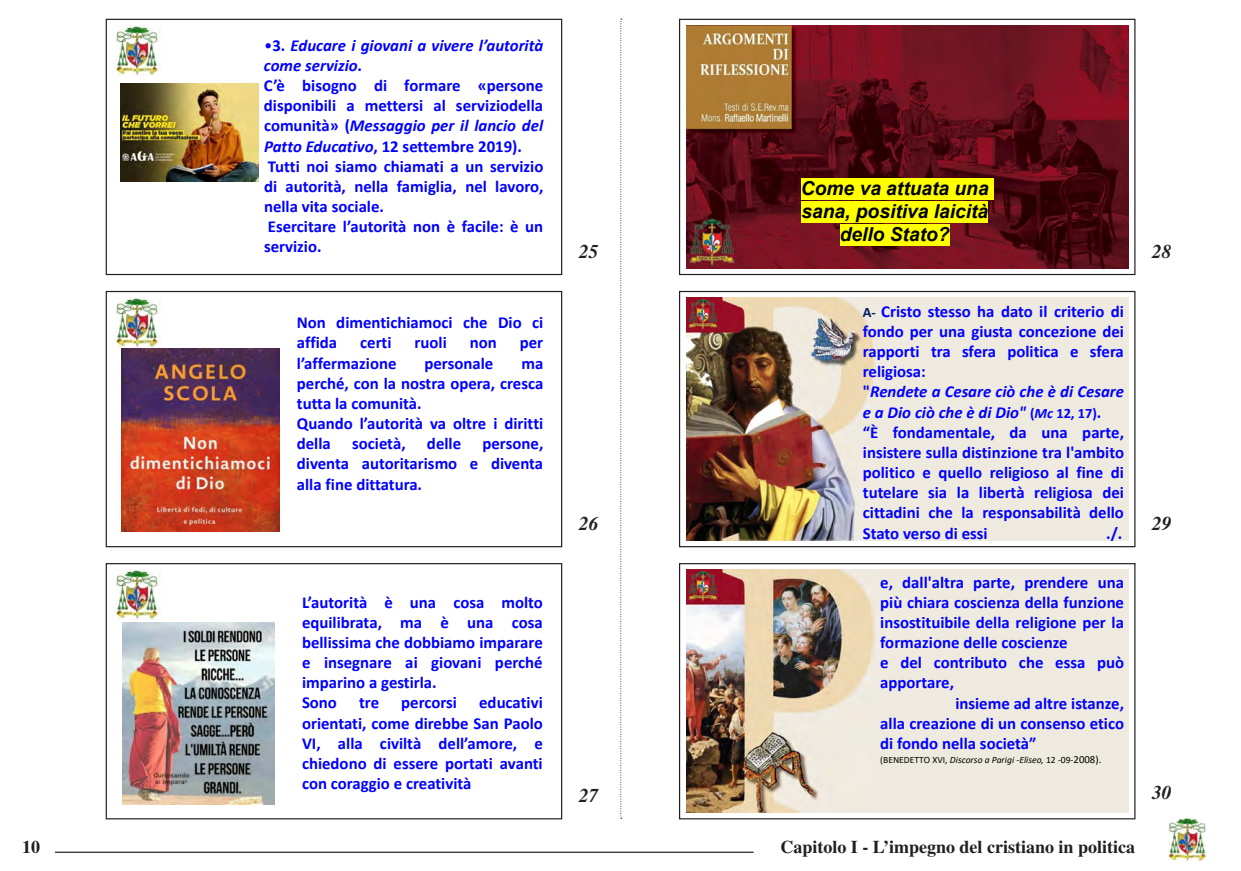
<style>
.page{position:relative;width:1241px;height:871px;background:#fff}
.page>*{position:absolute;margin:0;border:0;box-sizing:border-box;transform-origin:0 0}
.t1{font:italic 700 19.5px "Times LT Std";color:#231f20}
.t2{font:italic 700 19.2px/23.1px "Arial";color:#000;text-align:center}
.t3{font:700 18px "Times LT Std";color:#231f20}
.t4{font:700 16.8px/20.1px "Calibri";color:#00f}
.t5{font:italic 9.6px "Calibri";color:#000}
.s1{font-weight:400}
.s2{font-style:italic}
.s3{font-size:14.4px;color:#002060}
.s4{font-size:14.4px}
.s5{font-style:italic;font-size:14.4px}
.s6{font-style:normal}
.s7{font-style:normal;font-size:10.8px}
</style>
<div class="page">
<img style="left:1168px;top:818px;width:37px;height:43px">
<hr style="left:55px;top:852px;width:698px;height:1px;background:#231f20">
<svg style="left:620px;top:19px;width:2px;height:800px"></svg>
<img style="left:686px;top:570px;width:442px;height:243px">
<div style="left:679px;top:563px;width:456px;height:256px;border:1px solid #231f20"></div>
<img style="left:686px;top:298px;width:442px;height:243px">
<div style="left:679px;top:291px;width:456px;height:256px;border:1px solid #231f20"></div>
<img style="left:686px;top:25px;width:442px;height:243px">
<div style="left:801px;top:178px;width:193px;height:22px;background:#ff0"></div>
<div style="left:801px;top:201px;width:187px;height:22px;background:#ff0"></div>
<div style="left:840px;top:224px;width:109px;height:22px;background:#ff0"></div>
<div style="left:679px;top:19px;width:456px;height:256px;border:1px solid #231f20"></div>
<img style="left:115px;top:570px;width:46px;height:49px">
<img style="left:122px;top:622px;width:153px;height:182px">
<div style="left:106px;top:563px;width:456px;height:256px;border:1px solid #231f20"></div>
<img style="left:115px;top:297px;width:46px;height:50px">
<img style="left:121px;top:349px;width:159px;height:182px">
<div style="left:106px;top:291px;width:456px;height:256px;border:1px solid #231f20"></div>
<img style="left:115px;top:25px;width:46px;height:50px">
<img style="left:121px;top:84px;width:138px;height:98px">
<div style="left:106px;top:19px;width:456px;height:256px;border:1px solid #231f20"></div>
<p class="t4" style="left:264px;top:35px;width:281px"><span class="s1">•</span>3. <span class="s2">Educare i giovani a vivere l’autorità come servizio</span>.<br>C’è bisogno di formare «persone disponibili a mettersi al serviziodella comunità» (<span class="s2">Messaggio per il lancio del<br>Patto Educativo</span>, 12 settembre 2019).<br>Tutti noi siamo chiamati a un servizio di autorità, nella famiglia, nel lavoro, nella vita sociale.<br>Esercitare l’autorità non è facile: è un servizio.</p>
<p class="t4" style="left:297px;top:312px;width:248px">Non dimentichiamoci che Dio ci affida</p>
<p class="t4" style="left:360px;top:332px;width:33px">certi</p>
<p class="t4" style="left:415px;top:332px;width:34px">ruoli</p>
<p class="t4" style="left:470px;top:332px;width:29px">non</p>
<p class="t4" style="left:520px;top:332px;width:25px">per</p>
<p class="t4" style="left:297px;top:353px;width:101px">l’affermazione</p>
<p class="t4" style="left:424px;top:353px;width:70px">personale</p>
<p class="t4" style="left:297px;top:353px;width:248px;text-indent:224px">ma perché, con la nostra opera, cresca tutta la comunità.<br>Quando l’autorità va oltre i diritti della</p>
<p class="t4" style="left:352px;top:433px;width:55px">società,</p>
<p class="t4" style="left:427px;top:433px;width:36px">delle</p>
<p class="t4" style="left:297px;top:433px;width:248px;text-align:justify;text-indent:186px">persone, diventa autoritarismo e diventa alla fine dittatura.</p>
<p class="t4" style="left:302px;top:592px;width:242px">L’autorità è una cosa molto equilibrata, ma è una cosa bellissima che dobbiamo imparare e insegnare ai giovani perché imparino a gestirla.<br>Sono</p>
<p class="t4" style="left:302px;top:692px;width:242px;text-align:justify;text-indent:177px">educativi orientati, come direbbe San Paolo VI, alla civiltà dell’amore, e chiedono di essere portati avanti con coraggio e creatività</p>
<p class="t4" style="left:359px;top:692px;width:22px">tre</p>
<p class="t4" style="left:401px;top:692px;width:57px">percorsi</p>
<p class="t2" style="left:801px;top:178px;width:189px">Come va attuata una sana, positiva laicità dello Stato?</p>
<p class="t1" style="left:579px;top:240px;width:21px">25</p>
<p class="t1" style="left:1152px;top:240px;width:21px">28</p>
<p class="t4" style="left:863px;top:301px;width:263px"><span class="s3">A-</span> Cristo stesso ha dato il criterio di fondo per una giusta concezione dei rapporti tra sfera politica e sfera religiosa:<br>"<span class="s2">Rendete a Cesare ciò che è di Cesare e a Dio ciò che è di Dio"</span> <span class="s4">(</span><span class="s5">Mc</span> <span class="s4">12, 17)</span>.<br>“È fondamentale, da una parte, insistere sulla distinzione tra l'ambito politico e quello religioso al fine di tutelare sia la libertà religiosa dei cittadini che la responsabilità dello<br>Stato verso di essi</p>
<p class="t1" style="left:579px;top:512px;width:21px">26</p>
<p class="t1" style="left:1152px;top:512px;width:21px">29</p>
<p class="t4" style="left:1106px;top:523px;width:18px">./.</p>
<p class="t1" style="left:579px;top:784px;width:21px">27</p>
<p class="t4" style="left:880px;top:572px;width:245px">e, dall'altra parte, prendere una</p>
<p class="t4" style="left:880px;top:592px;width:245px">più chiara coscienza della funzione</p>
<p class="t4" style="left:880px;top:612px;width:245px">insostituibile della religione per la</p>
<p class="t4" style="left:880px;top:632px;width:189px">formazione delle coscienze</p>
<p class="t4" style="left:880px;top:652px;width:245px">e del contributo che essa può</p>
<p class="t4" style="left:880px;top:672px;width:75px">apportare,</p>
<p class="t4" style="left:955px;top:693px;width:170px">insieme ad altre istanze,</p>
<p class="t4" style="left:880px;top:713px;width:245px">alla creazione di un consenso etico</p>
<p class="t4" style="left:880px;top:733px;width:158px">di fondo nella società”</p>
<p class="t5" style="left:880px;top:753px;width:223px"><span class="s6">(BENEDETTO XVI,</span> Discorso a Parigi -Eliseo, <span class="s6">12 -09-</span><span class="s7">2008).</span></p>
<p class="t1" style="left:1152px;top:781px;width:21px">30</p>
<p class="t3" style="left:22px;top:836px;width:19px">10</p>
<p class="t3" style="left:780px;top:836px;width:356px">Capitolo I - L’impegno del cristiano in politica</p>
</div>
